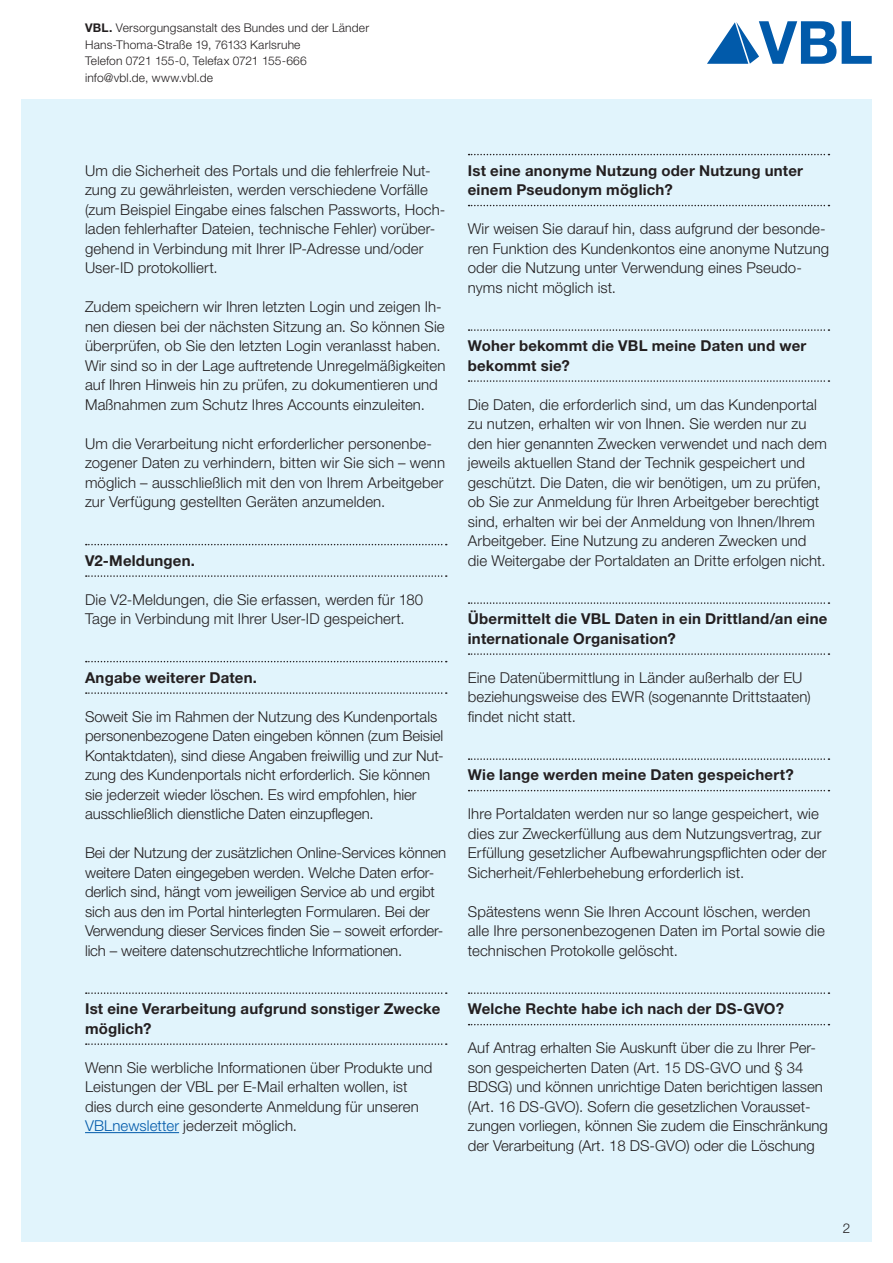
<style>
.page{position:relative;width:893px;height:1263px;background:#fff}
.page>*{position:absolute;margin:0;border:0;box-sizing:border-box;transform-origin:0 0}
.t1{font:300 15px/19.5px "Helvetica Neue LT Pro";letter-spacing:.005em;color:#231f20}
.t2{font:700 15px/19.5px "Helvetica Neue LT Pro";letter-spacing:.015em;color:#231f20}
.t3{font:300 13.5px "Helvetica Neue LT Pro";color:#231f20}
.t4{font:300 12px/16.5px "Helvetica Neue LT Pro";letter-spacing:.015em;color:#231f20}
.s1{font-weight:700}
.s2{color:#015aaa}
</style>
<div class="page">
<svg style="left:842px;top:21px;width:30px;height:43px"></svg>
<svg style="left:707px;top:21px;width:129px;height:43px"></svg>
<div style="left:21px;top:99px;width:851px;height:1143px;background:#e1f4fc"></div>
<svg style="left:86px;top:544px;width:361px;height:1px"></svg>
<svg style="left:86px;top:575px;width:361px;height:2px"></svg>
<svg style="left:86px;top:661px;width:361px;height:1px"></svg>
<svg style="left:86px;top:692px;width:361px;height:2px"></svg>
<svg style="left:86px;top:992px;width:361px;height:2px"></svg>
<svg style="left:86px;top:1043px;width:361px;height:2px"></svg>
<hr style="left:85px;top:1132px;width:94px;height:1px;background:#015aaa">
<svg style="left:469px;top:154px;width:360px;height:1px"></svg>
<svg style="left:469px;top:205px;width:360px;height:1px"></svg>
<svg style="left:469px;top:329px;width:360px;height:2px"></svg>
<svg style="left:469px;top:380px;width:360px;height:2px"></svg>
<svg style="left:469px;top:602px;width:360px;height:2px"></svg>
<svg style="left:469px;top:653px;width:360px;height:2px"></svg>
<svg style="left:469px;top:758px;width:360px;height:2px"></svg>
<svg style="left:469px;top:790px;width:360px;height:1px"></svg>
<svg style="left:469px;top:992px;width:360px;height:2px"></svg>
<svg style="left:469px;top:1024px;width:360px;height:1px"></svg>
<p class="t4" style="left:85px;top:20px;width:286px"><span class="s1">VBL.</span> Versorgungsanstalt des Bundes und der Länder Hans-Thoma-Straße 19, 76133 Karlsruhe<br>Telefon 0721 155-0, Telefax 0721 155-666 info@vbl.de, www.vbl.de</p>
<p class="t1" style="left:85px;top:160px;width:362px">Um die Sicherheit des Portals und die fehlerfreie Nut&shy;zung zu gewährleisten, werden verschiedene Vorfälle (zum Beispiel Eingabe eines falschen Passworts, Hoch&shy;laden fehlerhafter Dateien, technische Fehler) vorüber&shy;gehend in Verbindung mit Ihrer IP-Adresse und/oder User-ID protokolliert.</p>
<p class="t1" style="left:85px;top:297px;width:362px">Zudem speichern wir Ihren letzten Login und zeigen Ih&shy;nen diesen bei der nächsten Sitzung an. So können Sie überprüfen, ob Sie den letzten Login veranlasst haben.<br>Wir sind so in der Lage auftretende Unregelmäßigkeiten auf Ihren Hinweis hin zu prüfen, zu dokumentieren und Maßnahmen zum Schutz Ihres Accounts einzuleiten.</p>
<p class="t1" style="left:85px;top:433px;width:362px">Um die Verarbeitung nicht erforderlicher personenbe&shy;zogener Daten zu verhindern, bitten wir Sie sich – wenn möglich – ausschließlich mit den von Ihrem Arbeitgeber zur Verfügung gestellten Geräten anzumelden.</p>
<p class="t2" style="left:85px;top:550px;width:112px">V2-Meldungen.</p>
<p class="t1" style="left:85px;top:589px;width:340px">Die V2-Meldungen, die Sie erfassen, werden für 180<br>Tage in Verbindung mit Ihrer User-ID gespeichert.</p>
<p class="t2" style="left:85px;top:667px;width:174px">Angabe weiterer Daten.</p>
<p class="t1" style="left:85px;top:706px;width:360px">Soweit Sie im Rahmen der Nutzung des Kundenportals personenbezogene Daten eingeben können (zum Beisiel Kontaktdaten), sind diese Angaben freiwillig und zur Nut&shy;zung des Kundenportals nicht erforderlich. Sie können sie jederzeit wieder löschen. Es wird empfohlen, hier ausschließlich dienstliche Daten einzupflegen.</p>
<p class="t1" style="left:85px;top:843px;width:363px">Bei der Nutzung der zusätzlichen Online-Services können weitere Daten eingegeben werden. Welche Daten erfor&shy;derlich sind, hängt vom jeweiligen Service ab und ergibt sich aus den im Portal hinterlegten Formularen. Bei der Verwendung dieser Services finden Sie – soweit erforder&shy;lich – weitere datenschutzrechtliche Informationen.</p>
<p class="t2" style="left:85px;top:998px;width:357px">Ist eine Verarbeitung aufgrund sonstiger Zwecke möglich?</p>
<p class="t1" style="left:85px;top:1057px;width:349px">Wenn Sie werbliche Informationen über Produkte und Leistungen der VBL per E-Mail erhalten wollen, ist dies durch eine gesonderte Anmeldung für unseren <span class="s2">VBLnewsletter</span> jederzeit möglich.</p>
<p class="t2" style="left:468px;top:160px;width:337px">Ist eine anonyme Nutzung oder Nutzung unter einem Pseudonym möglich?</p>
<p class="t1" style="left:468px;top:219px;width:363px">Wir weisen Sie darauf hin, dass aufgrund der besonde&shy;ren Funktion des Kundenkontos eine anonyme Nutzung oder die Nutzung unter Verwendung eines Pseudo&shy;nyms nicht möglich ist.</p>
<p class="t2" style="left:468px;top:335px;width:340px">Woher bekommt die VBL meine Daten und wer bekommt sie?</p>
<p class="t1" style="left:468px;top:394px;width:361px">Die Daten, die erforderlich sind, um das Kundenportal zu nutzen, erhalten wir von Ihnen. Sie werden nur zu den hier genannten Zwecken verwendet und nach dem jeweils aktuellen Stand der Technik gespeichert und geschützt. Die Daten, die wir benötigen, um zu prüfen, ob Sie zur Anmeldung für Ihren Arbeitgeber berechtigt sind, erhalten wir bei der Anmeldung von Ihnen/Ihrem Arbeitgeber. Eine Nutzung zu anderen Zwecken und die Weitergabe der Portaldaten an Dritte erfolgen nicht.</p>
<p class="t2" style="left:468px;top:608px;width:361px">Übermittelt die VBL Daten in ein Drittland/an eine internationale Organisation?</p>
<p class="t1" style="left:468px;top:667px;width:344px">Eine Datenübermittlung in Länder außerhalb der EU beziehungsweise des EWR (sogenannte Drittstaaten) findet nicht statt.</p>
<p class="t2" style="left:468px;top:764px;width:327px">Wie lange werden meine Daten gespeichert?</p>
<p class="t1" style="left:468px;top:804px;width:360px">Ihre Portaldaten werden nur so lange gespeichert, wie dies zur Zweckerfüllung aus dem Nutzungsvertrag, zur Erfüllung gesetzlicher Aufbewahrungspflichten oder der Sicherheit/Fehlerbehebung erforderlich ist.</p>
<p class="t1" style="left:468px;top:901px;width:359px">Spätestens wenn Sie Ihren Account löschen, werden alle Ihre personenbezogenen Daten im Portal sowie die technischen Protokolle gelöscht.</p>
<p class="t2" style="left:468px;top:998px;width:318px">Welche Rechte habe ich nach der DS-GVO?</p>
<p class="t1" style="left:468px;top:1038px;width:362px">Auf Antrag erhalten Sie Auskunft über die zu Ihrer Per&shy;son gespeicherten Daten (Art. 15 DS-GVO und § 34<br>BDSG) und können unrichtige Daten berichtigen lassen (Art. 16 DS-GVO). Sofern die gesetzlichen Vorausset&shy;zungen vorliegen, können Sie zudem die Einschränkung der Verarbeitung (Art. 18 DS-GVO) oder die Löschung</p>
<p class="t3" style="left:843px;top:1220px;width:9px">2</p>
</div>
